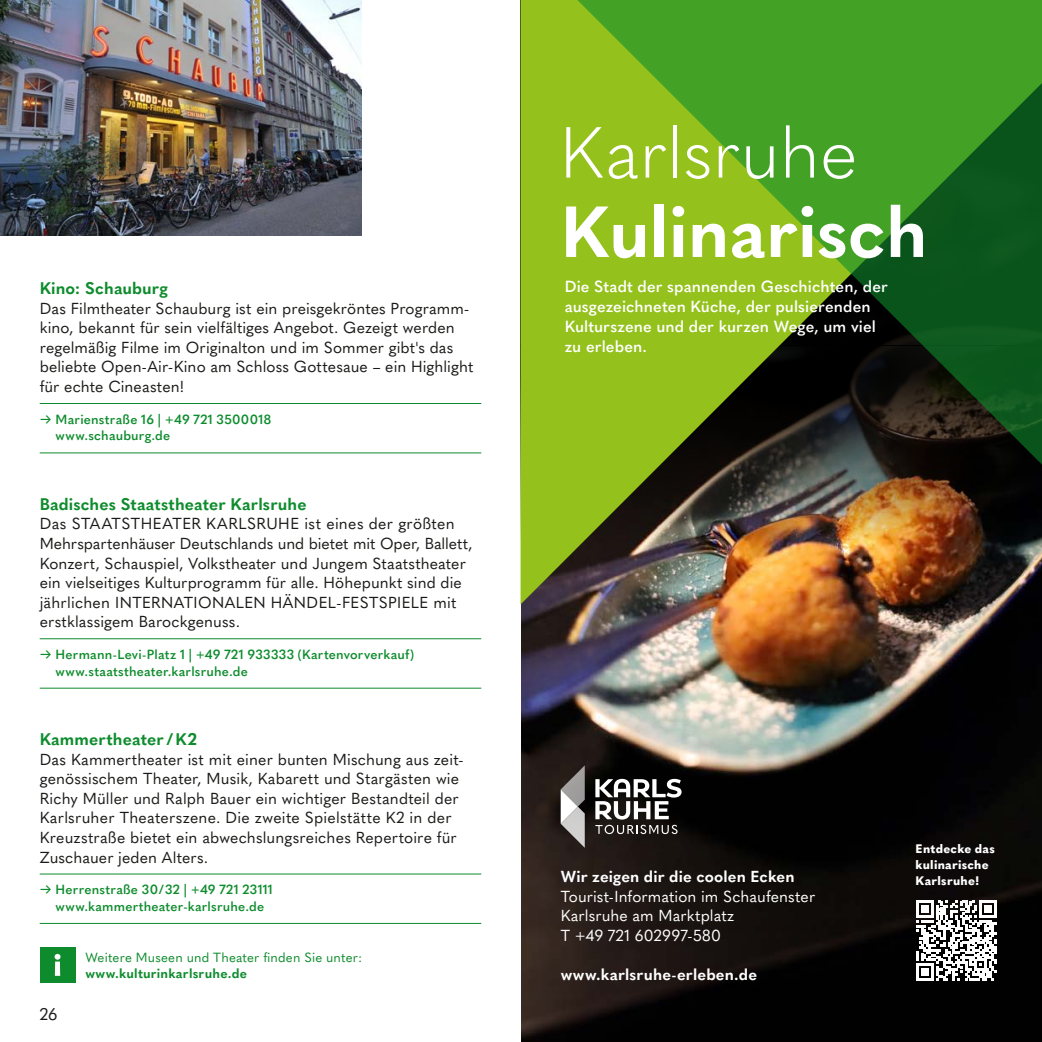
<style>
.page{position:relative;width:1042px;height:1042px;background:#fff}
.page>*{position:absolute;margin:0;border:0;box-sizing:border-box;transform-origin:0 0}
.t1{font:700 71.23px "Quasimoda";color:#fff}
.t2{font:300 71.23px "Quasimoda";color:#fff}
.t3{font:700 16.62px "Quasimoda";letter-spacing:.005em;color:#0e8c2d}
.t4{font:16.62px "Quasimoda";color:#1a1a18}
.t5{font:600 15.92px/19.9px "Quasimoda";letter-spacing:.005em;color:#fff}
.t6{font:15.75px/19.6px "Quasimoda";letter-spacing:.01em;color:#1a1a18}
.t7{font:15.75px/19.6px "Quasimoda";letter-spacing:.005em;color:#fff}
.t8{font:700 15.75px "Quasimoda";letter-spacing:.01em;color:#fff}
.t9{font:600 13.12px/16.6px "Quasimoda";letter-spacing:.015em;color:#0e8c2d}
.t10{font:13.12px "Quasimoda";letter-spacing:.015em;color:#0e8c2d}
.t11{font:700 13.12px "Quasimoda";letter-spacing:.015em;color:#0e8c2d}
.t12{font:800 12.25px/15.8px "Quasimoda";letter-spacing:.02em;color:#fff}
</style>
<div class="page">
<svg style="left:40px;top:947px;width:35px;height:35px"></svg>
<img style="left:0;top:0;width:362px;height:235px">
<img style="left:521px;top:613px;width:521px;height:429px">
<hr style="left:40px;top:403px;width:441px;height:1px;background:#0e8c2d">
<hr style="left:40px;top:452px;width:441px;height:1px;background:#0e8c2d">
<hr style="left:40px;top:638px;width:441px;height:1px;background:#0e8c2d">
<hr style="left:40px;top:688px;width:441px;height:1px;background:#0e8c2d">
<hr style="left:40px;top:874px;width:441px;height:1px;background:#0e8c2d">
<hr style="left:40px;top:923px;width:441px;height:1px;background:#0e8c2d">
<img style="left:520px;top:0;width:522px;height:613px">
<svg style="left:561px;top:765px;width:24px;height:83px;background:#918d8b"></svg>
<svg style="left:595px;top:825px;width:82px;height:9px"></svg>
<svg style="left:595px;top:779px;width:86px;height:40px"></svg>
<svg style="left:916px;top:900px;width:80px;height:80px"></svg>
<p class="t3" style="left:40px;top:275px;width:130px">Kino: Schauburg</p>
<p class="t6" style="left:40px;top:297px;width:435px">Das Filmtheater Schauburg ist ein preisgekröntes Programm&shy;kino, bekannt für sein vielfältiges Angebot. Gezeigt werden regelmäßig Filme im Originalton und im Sommer gibt's das beliebte Open-Air-Kino am Schloss Gottesaue – ein Highlight für echte Cineasten!</p>
<p class="t9" style="left:56px;top:410px;width:217px;text-indent:-16px">→ Marienstraße 16 | +49 721 3500018 www.schauburg.de</p>
<p class="t3" style="left:40px;top:491px;width:268px">Badisches Staatstheater Karlsruhe</p>
<p class="t6" style="left:40px;top:513px;width:434px">Das STAATSTHEATER KARLSRUHE ist eines der größten Mehrspartenhäuser Deutschlands und bietet mit Oper, Ballett, Konzert, Schauspiel, Volkstheater und Jungem Staatstheater ein vielseitiges Kulturprogramm für alle. Höhepunkt sind die jährlichen INTERNATIONALEN HÄNDEL-FESTSPIELE mit erstklassigem Barockgenuss.</p>
<p class="t9" style="left:56px;top:645px;width:360px;text-indent:-16px">→ Hermann-Levi-Platz 1 | +49 721 933333 (Kartenvorverkauf) www.staatstheater.karlsruhe.de</p>
<p class="t3" style="left:40px;top:726px;width:159px">Kammertheater / K2</p>
<p class="t6" style="left:40px;top:748px;width:425px">Das Kammertheater ist mit einer bunten Mischung aus zeit&shy;genössischem Theater, Musik, Kabarett und Stargästen wie Richy Müller und Ralph Bauer ein wichtiger Bestandteil der Karlsruher Theaterszene. Die zweite Spielstätte K2 in der Kreuzstraße bietet ein abwechslungsreiches Repertoire für Zuschauer jeden Alters.</p>
<p class="t9" style="left:40px;top:880px;width:235px;text-align:center">→ Herrenstraße 30/32 | +49 721 23111 www.kammertheater-karlsruhe.de</p>
<p class="t4" style="left:40px;top:1001px;width:19px">26</p>
<p class="t10" style="left:85px;top:947px;width:279px">Weitere Museen und Theater finden Sie unter:</p>
<p class="t11" style="left:85px;top:963px;width:163px">www.kulturinkarlsruhe.de</p>
<h1 class="t2" style="left:559px;top:98px;width:300px">Karlsruhe</h1>
<h1 class="t1" style="left:561px;top:177px;width:368px">Kulinarisch</h1>
<p class="t5" style="left:565px;top:275px;width:325px">Die Stadt der spannenden Geschichten, der ausgezeichneten Küche, der pulsierenden Kulturszene und der kurzen Wege, um viel zu erleben.</p>
<p class="t8" style="left:561px;top:864px;width:235px">Wir zeigen dir die coolen Ecken</p>
<p class="t7" style="left:561px;top:885px;width:256px">Tourist-Information im Schaufenster<br>Karlsruhe am Marktplatz<br>T +49 721 602997-580</p>
<p class="t8" style="left:561px;top:962px;width:198px">www.karlsruhe-erleben.de</p>
<p class="t12" style="left:915px;top:840px;width:81px">Entdecke das kulinarische<br>Karlsruhe!</p>
</div>
